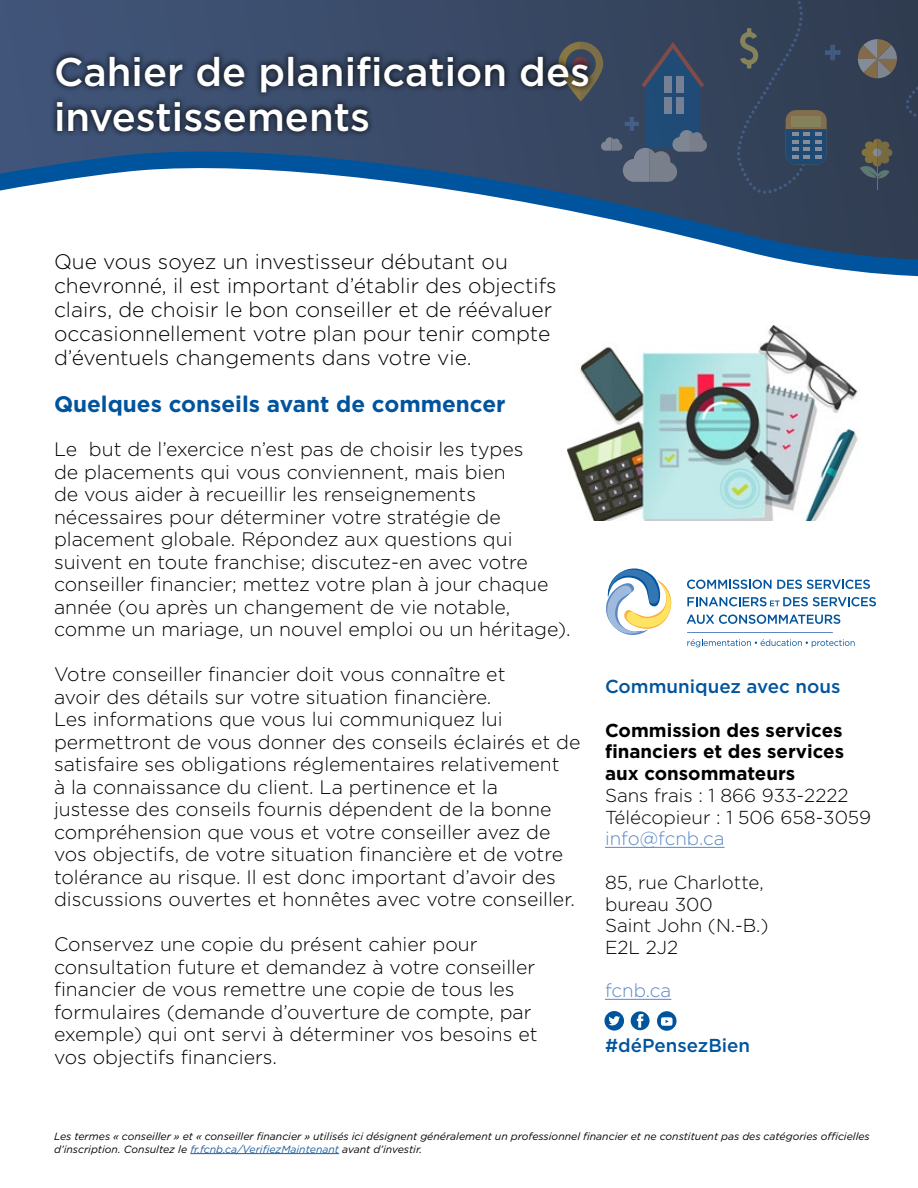
<style>
.page{position:relative;width:918px;height:1188px;background:#fff}
.page>*{position:absolute;margin:0;border:0;box-sizing:border-box;transform-origin:0 0}
.t1{font:500 39.9px/45px "Gotham";color:#fff}
.t2{font:700 22.5px "Gotham";color:#00549e}
.t3{font:300 21px/24px "Gotham";color:#000}
.t4{font:300 19.5px/22.5px "Gotham";color:#000}
.t5{font:300 18.75px/21.8px "Gotham";color:#000}
.t6{font:700 18.75px/21.8px "Gotham";color:#000;text-align:justify}
.t7{font:500 18.75px "Gotham";color:#00549e}
.t8{font:300 18.75px "Gotham";color:#5a87c6}
.t9{font:italic 10.5px/12.6px "Gotham";color:#000}
.s1{color:#215e9e}
</style>
<div class="page">
<svg style="left:0;top:0;width:918px;height:326px"></svg>
<svg style="left:858px;top:39px;width:39px;height:39px;background:#6e6b68"></svg>
<svg style="left:860px;top:139px;width:32px;height:50px;background:#515652"></svg>
<svg style="left:906px;top:71px;width:12px;height:87px"></svg>
<svg style="left:737px;top:0;width:103px;height:194px;background:#37455a"></svg>
<svg style="left:558px;top:42px;width:149px;height:140px;background:#3f516a"></svg>
<img style="left:567px;top:326px;width:291px;height:194px">
<hr style="left:190px;top:1153px;width:149px;height:1px;background:#215e9e">
<hr style="left:605px;top:847px;width:120px;height:1px;background:#5a87c6">
<hr style="left:605px;top:999px;width:66px;height:1px;background:#5a87c6">
<svg style="left:631px;top:1011px;width:19px;height:19px"></svg>
<svg style="left:637px;top:1014px;width:6px;height:14px"></svg>
<svg style="left:687px;top:639px;width:168px;height:8px"></svg>
<svg style="left:687px;top:580px;width:183px;height:9px"></svg>
<svg style="left:687px;top:597px;width:189px;height:9px"></svg>
<svg style="left:687px;top:615px;width:153px;height:9px"></svg>
<hr style="left:687px;top:632px;width:146px;height:1px;background:#6185c4">
<svg style="left:606px;top:568px;width:66px;height:67px"></svg>
<div style="left:657px;top:1011px;width:20px;height:20px;background:#00549e;border-radius:50%"></div>
<svg style="left:661px;top:1017px;width:12px;height:9px"></svg>
<div style="left:605px;top:1011px;width:19px;height:20px;background:#00549e;border-radius:50%"></div>
<svg style="left:608px;top:1016px;width:12px;height:9px"></svg>
<div style="left:50px;top:50px;width:545px;height:88px;background:#000;opacity:.78"></div>
<h1 class="t1" style="left:54px;top:49px;width:538px">Cahier de planification des investissements</h1>
<p class="t3" style="left:54px;top:249px;width:504px">Que vous soyez un investisseur débutant ou chevronné, il est important d’établir des objectifs clairs, de choisir le bon conseiller et de réévaluer occasionnellement votre plan pour tenir compte d’éventuels changements dans votre vie.</p>
<p class="t2" style="left:54px;top:389px;width:453px">Quelques conseils avant de commencer</p>
<p class="t4" style="left:54px;top:438px;width:518px">Le but de l’exercice n’est pas de choisir les types<br>de placements qui vous conviennent, mais bien<br>de vous aider à recueillir les renseignements nécessaires pour déterminer votre stratégie de placement globale. Répondez aux questions qui suivent en toute franchise; discutez-en avec votre conseiller financier; mettez votre plan à jour chaque année (ou après un changement de vie notable, comme un mariage, un nouvel emploi ou un héritage).</p>
<p class="t4" style="left:54px;top:663px;width:528px">Votre conseiller financier doit vous connaître et<br>avoir des détails sur votre situation financière.<br>Les informations que vous lui communiquez lui permettront de vous donner des conseils éclairés et de satisfaire ses obligations réglementaires relativement<br>à la connaissance du client. La pertinence et la<br>justesse des conseils fournis dépendent de la bonne compréhension que vous et votre conseiller avez de vos objectifs, de votre situation financière et de votre tolérance au risque. Il est donc important d’avoir des discussions ouvertes et honnêtes avec votre conseiller.</p>
<p class="t4" style="left:54px;top:933px;width:485px">Conservez une copie du présent cahier pour consultation future et demandez à votre conseiller financier de vous remettre une copie de tous les formulaires (demande d’ouverture de compte, par exemple) qui ont servi à déterminer vos besoins et vos objectifs financiers.</p>
<p class="t7" style="left:605px;top:674px;width:237px">Communiquez avec nous</p>
<p class="t6" style="left:605px;top:719px;width:241px">Commission des services financiers et des services aux consommateurs</p>
<p class="t5" style="left:605px;top:784px;width:268px">Sans frais : 1 866 933-2222<br>Télécopieur : 1 506 658-3059</p>
<p class="t8" style="left:605px;top:827px;width:121px">info@fcnb.ca</p>
<p class="t5" style="left:605px;top:871px;width:165px">85, rue Charlotte, bureau 300<br>Saint John (N.-B.)<br>E2L 2J2</p>
<p class="t8" style="left:605px;top:979px;width:68px">fcnb.ca</p>
<p class="t7" style="left:605px;top:1033px;width:147px">#déPensezBien</p>
<p class="t9" style="left:54px;top:1130px;width:817px">Les termes « conseiller » et « conseiller financier » utilisés ici désignent généralement un professionnel financier et ne constituent pas des catégories officielles d’inscription. Consultez le <span class="s1">fr.fcnb.ca/VerifiezMaintenant</span> avant d’investir.</p>
</div>
